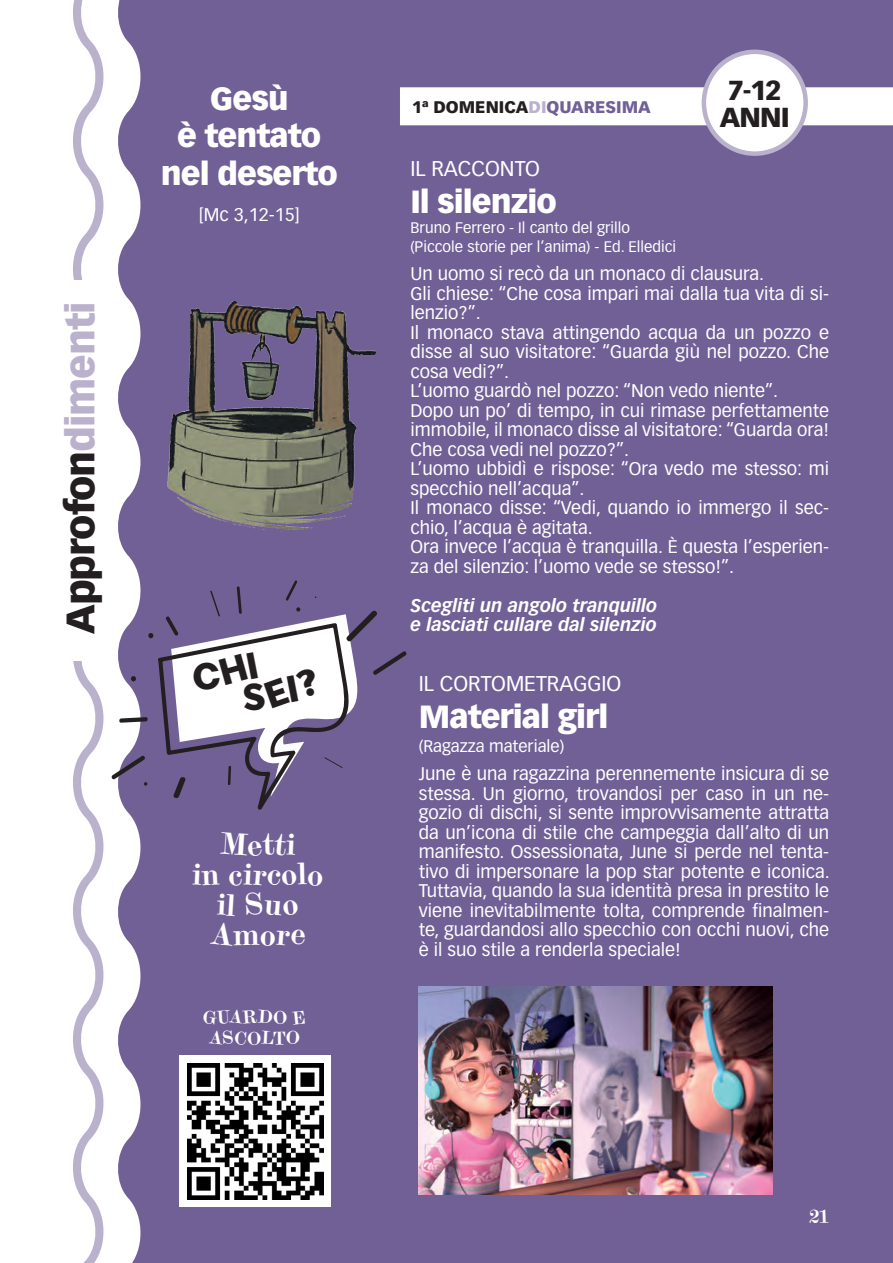
<style>
.page{position:relative;width:893px;height:1263px;background:#fff}
.page>*{position:absolute;margin:0;border:0;box-sizing:border-box;transform-origin:0 0}
.t1{font:900 39px "Vectora LT Pro";letter-spacing:-.03em;color:#231f20}
.t2{font:36.45px/31.7px "Gambado Sans Forte";color:#231f20}
.t3{font:900 31.5px/37.5px "Vectora LT Pro";letter-spacing:-.03em;color:#fff;text-align:center}
.t4{font:30px/30px "Gambado Scotch Forte";color:#fff;text-align:center}
.t5{font:900 27px/27px "Vectora LT Pro";letter-spacing:-.03em;color:#231f20;text-align:center}
.t6{font:21px "Vectora LT Pro";color:#fff}
.t7{font:18px/19.5px "Vectora LT Pro";color:#fff;text-align:justify}
.t8{font:italic 700 18px/19.5px "Vectora LT Pro";color:#fff}
.t9{font:18px/21px "Gambado Scotch Forte";color:#fff;text-align:center}
.t10{font:900 16.5px "Vectora LT Pro";color:#231f20}
.t11{font:16.5px "Vectora LT Pro";color:#fff}
.t12{font:15px/19.5px "Vectora LT Pro";color:#fff}
.s1{color:#bab1cc}
.s2{color:#716096}
</style>
<div class="page">
<div style="left:118px;top:0;width:775px;height:1263px;background:#716096"></div>
<img style="left:118px;top:240px;width:34px;height:333px">
<svg style="left:73px;top:0;width:31px;height:1263px"></svg>
<div style="left:37px;top:281px;width:73px;height:380px;background:#fff"></div>
<svg style="left:111px;top:580px;width:297px;height:231px"></svg>
<div style="left:180px;top:1056px;width:151px;height:151px;background:#fff"></div>
<img style="left:187px;top:1063px;width:136px;height:136px">
<img style="left:419px;top:986px;width:353px;height:209px">
<svg style="left:395px;top:83px;width:498px;height:47px"></svg>
<div style="left:704px;top:52px;width:102px;height:102px;background:#fff;border-radius:50%"></div>
<div style="left:702px;top:50px;width:106px;height:106px;border:4px solid #bab1cc;border-radius:50%"></div>
<img style="left:168px;top:301px;width:208px;height:231px">
<h1 class="t1" style="left:56px;top:634px;width:333px;rotate:-90deg">Approfon<span class="s1">dimenti</span></h1>
<h3 class="t3" style="left:161px;top:79px;width:179px">Gesù<br>è tentato nel deserto</h3>
<p class="t7" style="left:199px;top:205px;width:102px">[Mc 3,12-15]</p>
<h2 class="t2" style="left:232px;top:652px;width:78px;text-indent:-44px;rotate:-13deg">CHI<br>SEI?</h2>
<h3 class="t4" style="left:192px;top:829px;width:133px">Metti<br>in circolo il Suo<br>Amore</h3>
<p class="t9" style="left:203px;top:1007px;width:105px">GUARDO E<br>ASCOLTO</p>
<p class="t10" style="left:412px;top:97px;width:240px">1ª DOMENICA<span class="s1">DI</span><span class="s2">QUARESIMA</span></p>
<h3 class="t5" style="left:720px;top:77px;width:72px">7-12<br>ANNI</h3>
<p class="t6" style="left:410px;top:156px;width:131px">IL RACCONTO</p>
<h3 class="t3" style="left:410px;top:183px;width:148px">Il silenzio</h3>
<p class="t12" style="left:410px;top:218px;width:267px">Bruno Ferrero - Il canto del grillo (Piccole storie per l’anima) - Ed. Elledici</p>
<p class="t7" style="left:410px;top:264px;width:420px;text-align:left">Un uomo si recò da un monaco di clausura.<br>Gli chiese: “Che cosa impari mai dalla tua vita di si&shy;lenzio?”.<br>Il monaco stava attingendo acqua da un pozzo e disse al suo visitatore: “Guarda giù nel pozzo. Che cosa vedi?”.<br>L’uomo guardò nel pozzo: “Non vedo niente”.<br>Dopo un po’ di tempo, in cui rimase perfettamente immobile, il monaco disse al visitatore: “Guarda ora!<br>Che cosa vedi nel pozzo?”.<br>L’uomo ubbidì e rispose: “Ora vedo me stesso: mi specchio nell’acqua”.<br>Il monaco disse: “Vedi, quando io immergo il sec&shy;chio, l’acqua è agitata.<br>Ora invece l’acqua è tranquilla. È questa l’esperien&shy;za del silenzio: l’uomo vede se stesso!”.</p>
<p class="t8" style="left:410px;top:596px;width:248px">Scegliti un angolo tranquillo e lasciati cullare dal silenzio</p>
<p class="t6" style="left:419px;top:670px;width:204px">IL CORTOMETRAGGIO</p>
<h3 class="t3" style="left:419px;top:698px;width:191px">Material girl</h3>
<p class="t11" style="left:419px;top:736px;width:147px">(Ragazza materiale)</p>
<p class="t7" style="left:419px;top:764px;width:413px">June è una ragazzina perennemente insicura di se stessa. Un giorno, trovandosi per caso in un ne&shy;gozio di dischi, si sente improvvisamente attratta da un’icona di stile che campeggia dall’alto di un manifesto. Ossessionata, June si perde nel tenta&shy;tivo di impersonare la pop star potente e iconica.<br>Tuttavia, quando la sua identità presa in prestito le viene inevitabilmente tolta, comprende finalmen&shy;te, guardandosi allo specchio con occhi nuovi, che è il suo stile a renderla speciale!</p>
<p class="t9" style="left:809px;top:1206px;width:21px">21</p>
</div>
